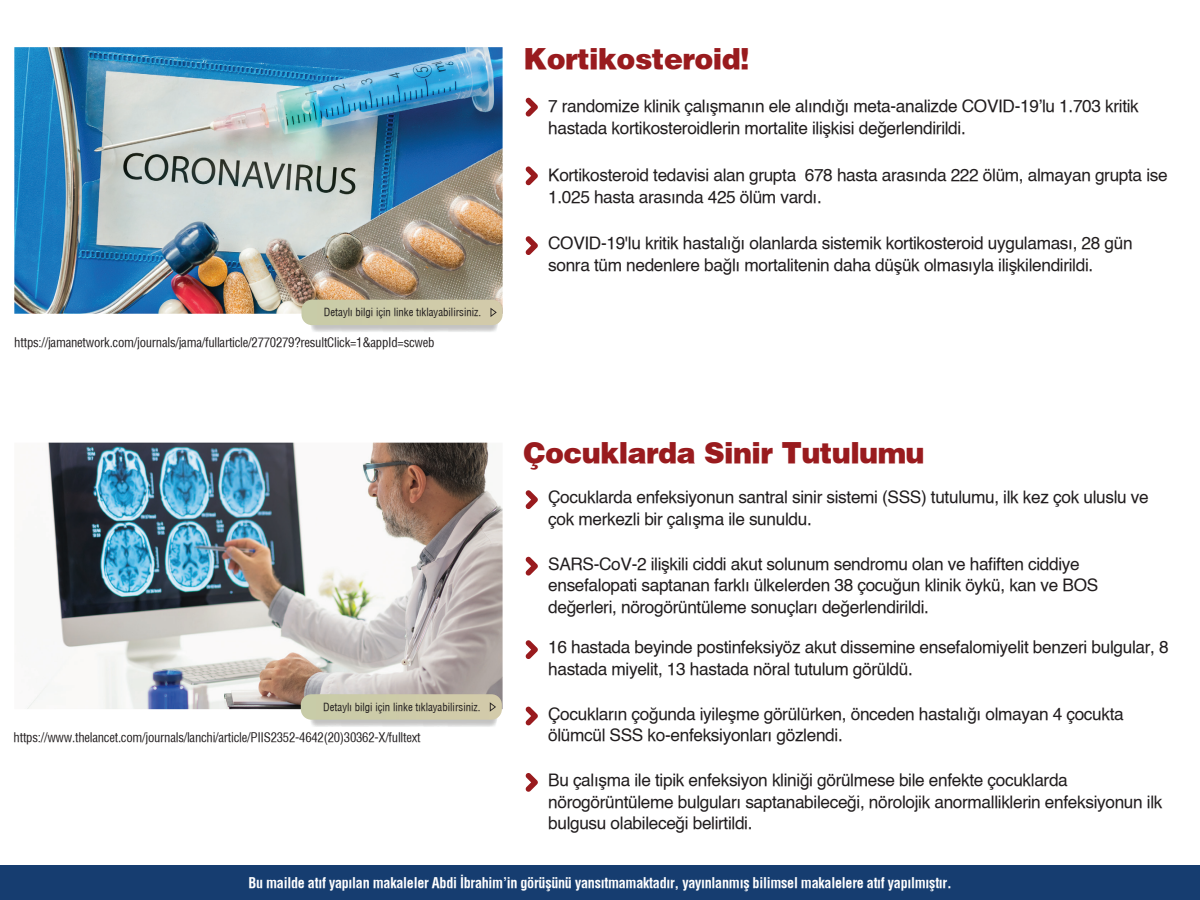
<style>
.page{position:relative;width:1200px;height:900px;background:#fff}
.page>*{position:absolute;margin:0;border:0;box-sizing:border-box;transform-origin:0 0}
.t1{font:28.5px "Helvetica X Black";letter-spacing:-.02em;color:#991b1e}
.t2{font:17.25px/21.5px "Helvetica X Book";letter-spacing:-.02em;color:#211d1e}
.t3{font:14.25px "Helvetica Condensed X Bold";letter-spacing:-.02em;color:#fff}
.t4{font:12.75px "Helvetica T Condenced";letter-spacing:-.02em;color:#211d1e}
.t5{font:10.8px "Helvetica Condensed X Book";color:#211d1e}
</style>
<div class="page">
<div style="left:0;top:866px;width:1200px;height:34px;background:#163d70"></div>
<img style="left:14px;top:47px;width:489px;height:267px">
<img style="left:311px;top:325px;width:187px;height:7px">
<div style="left:302px;top:300px;width:201px;height:25px;background:#cecba9"></div>
<svg style="left:525px;top:490px;width:13px;height:19px"></svg>
<svg style="left:525px;top:557px;width:13px;height:19px"></svg>
<svg style="left:525px;top:640px;width:13px;height:19px"></svg>
<svg style="left:525px;top:707px;width:13px;height:19px"></svg>
<svg style="left:525px;top:773px;width:13px;height:19px"></svg>
<img style="left:27px;top:443px;width:476px;height:266px">
<img style="left:310px;top:720px;width:187px;height:7px">
<div style="left:301px;top:694px;width:201px;height:26px;background:#cdcba9"></div>
<svg style="left:525px;top:98px;width:13px;height:19px"></svg>
<svg style="left:525px;top:166px;width:13px;height:20px"></svg>
<svg style="left:525px;top:236px;width:13px;height:19px"></svg>
<h1 class="t1" style="left:524px;top:40px;width:228px">Kortikosteroid!</h1>
<p class="t5" style="left:324px;top:305px;width:159px">Detaylı bilgi için linke tıklayabilirsiniz.</p>
<p class="t4" style="left:14px;top:335px;width:422px">https://jamanetwork.com/journals/jama/fullarticle/2770279?resultClick=1&amp;appId=scweb</p>
<p class="t5" style="left:323px;top:700px;width:159px">Detaylı bilgi için linke tıklayabilirsiniz.</p>
<p class="t4" style="left:14px;top:729px;width:409px">https://www.thelancet.com/journals/lanchi/article/PIIS2352-4642(20)30362-X/fulltext</p>
<p class="t2" style="left:548px;top:97px;width:592px">7 randomize klinik çalışmanın ele alındığı meta-analizde COVID-19’lu 1.703 kritik hastada kortikosteroidlerin mortalite ilişkisi değerlendirildi.</p>
<p class="t2" style="left:548px;top:165px;width:621px">Kortikosteroid tedavisi alan grupta 678 hasta arasında 222 ölüm, almayan grupta ise<br>1.025 hasta arasında 425 ölüm vardı.</p>
<p class="t2" style="left:548px;top:234px;width:586px">COVID-19'lu kritik hastalığı olanlarda sistemik kortikosteroid uygulaması, 28 gün sonra tüm nedenlere bağlı mortalitenin daha düşük olmasıyla ilişkilendirildi.</p>
<h1 class="t1" style="left:524px;top:435px;width:403px">Çocuklarda Sinir Tutulumu</h1>
<p class="t2" style="left:548px;top:488px;width:602px">Çocuklarda enfeksiyonun santral sinir sistemi (SSS) tutulumu, ilk kez çok uluslu ve çok merkezli bir çalışma ile sunuldu.</p>
<p class="t2" style="left:548px;top:554px;width:552px">SARS-CoV-2 ilişkili ciddi akut solunum sendromu olan ve hafiften ciddiye ensefalopati saptanan farklı ülkelerden 38 çocuğun klinik öykü, kan ve BOS değerleri, nörogörüntüleme sonuçları değerlendirildi.</p>
<p class="t2" style="left:548px;top:638px;width:622px">16 hastada beyinde postinfeksiyöz akut dissemine ensefalomiyelit benzeri bulgular, 8 hastada miyelit, 13 hastada nöral tutulum görüldü.</p>
<p class="t2" style="left:548px;top:704px;width:577px">Çocukların çoğunda iyileşme görülürken, önceden hastalığı olmayan 4 çocukta ölümcül SSS ko-enfeksiyonları gözlendi.</p>
<p class="t2" style="left:548px;top:770px;width:616px">Bu çalışma ile tipik enfeksiyon kliniği görülmese bile enfekte çocuklarda nörogörüntüleme bulguları saptanabileceği, nörolojik anormalliklerin enfeksiyonun ilk bulgusu olabileceği belirtildi.</p>
<p class="t3" style="left:248px;top:874px;width:705px">Bu mailde atıf yapılan makaleler Abdi İbrahim’in görüşünü yansıtmamaktadır, yayınlanmış bilimsel makalelere atıf yapılmıştır.</p>
</div>
